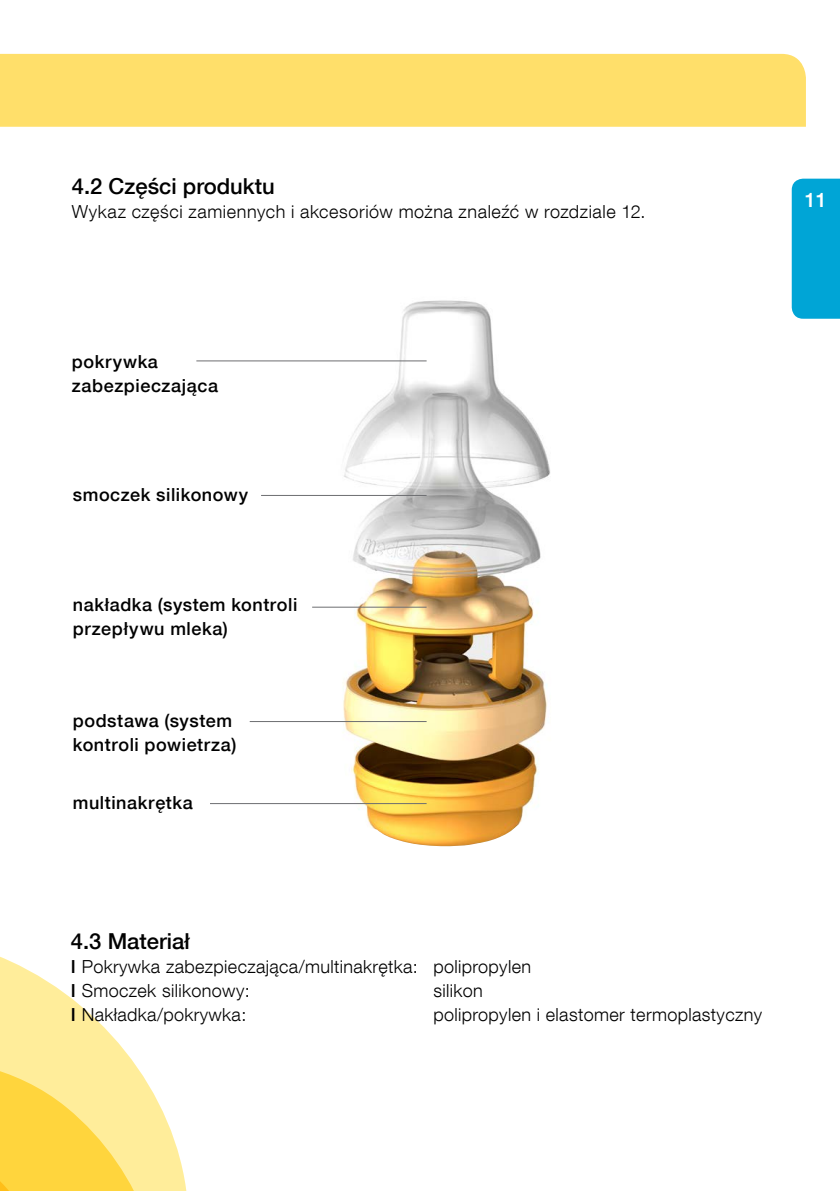
<style>
.page{position:relative;width:840px;height:1191px;background:#fff}
.page>*{position:absolute;margin:0;border:0;box-sizing:border-box;transform-origin:0 0}
.t1{font:500 22px "Helvetica Neue LT Com";color:#000}
.t2{font:500 20px "Helvetica Neue LT Com";color:#fff}
.t3{font:300 18px/24px "Helvetica Neue LT Com";letter-spacing:.02em;color:#000}
.t4{font:500 18px/24px "Helvetica Neue LT Com";letter-spacing:.03em;color:#000}
.s1{font-weight:500}
</style>
<div class="page">
<svg style="left:0;top:956px;width:178px;height:235px;fill:#ffed9a"></svg>
<div style="left:0;top:54px;width:805px;height:73px;background:#ffdf6a"></div>
<img style="left:328px;top:300px;width:222px;height:546px">
<hr style="left:196px;top:360px;width:230px;height:1px;background:#6d6e71">
<hr style="left:312px;top:606px;width:114px;height:1px;background:#6d6e71">
<hr style="left:261px;top:495px;width:165px;height:1px;background:#6d6e71">
<hr style="left:249px;top:721px;width:177px;height:1px;background:#6d6e71">
<hr style="left:210px;top:803px;width:216px;height:1px;background:#6d6e71">
<div style="left:791px;top:179px;width:48px;height:140px;background:#00a5d6"></div>
<p class="t1" style="left:72px;top:173px;width:204px">4.2 Części produktu</p>
<p class="t3" style="left:72px;top:200px;width:575px">Wykaz części zamiennych i akcesoriów można znaleźć w rozdziale 12.</p>
<p class="t2" style="left:804px;top:188px;width:24px">11</p>
<p class="t4" style="left:72px;top:349px;width:148px">pokrywka zabezpieczająca</p>
<p class="t4" style="left:73px;top:482px;width:177px">smoczek silikonowy</p>
<p class="t4" style="left:73px;top:592px;width:226px">nakładka (system kontroli przepływu mleka)</p>
<p class="t4" style="left:73px;top:708px;width:165px">podstawa (system kontroli powietrza)</p>
<p class="t4" style="left:73px;top:790px;width:121px">multinakrętka</p>
<p class="t1" style="left:71px;top:928px;width:120px">4.3 Materiał</p>
<p class="t3" style="left:71px;top:954px;width:461px"><span class="s1">I</span> Pokrywka zabezpieczająca/multinakrętka: polipropylen<br><span class="s1">I</span> Smoczek silikonowy:</p>
<p class="t3" style="left:433px;top:978px;width:51px">silikon</p>
<p class="t3" style="left:71px;top:1002px;width:177px"><span class="s1">I</span> Nakładka/pokrywka:</p>
<p class="t3" style="left:433px;top:1002px;width:330px">polipropylen i elastomer termoplastyczny</p>
</div>
